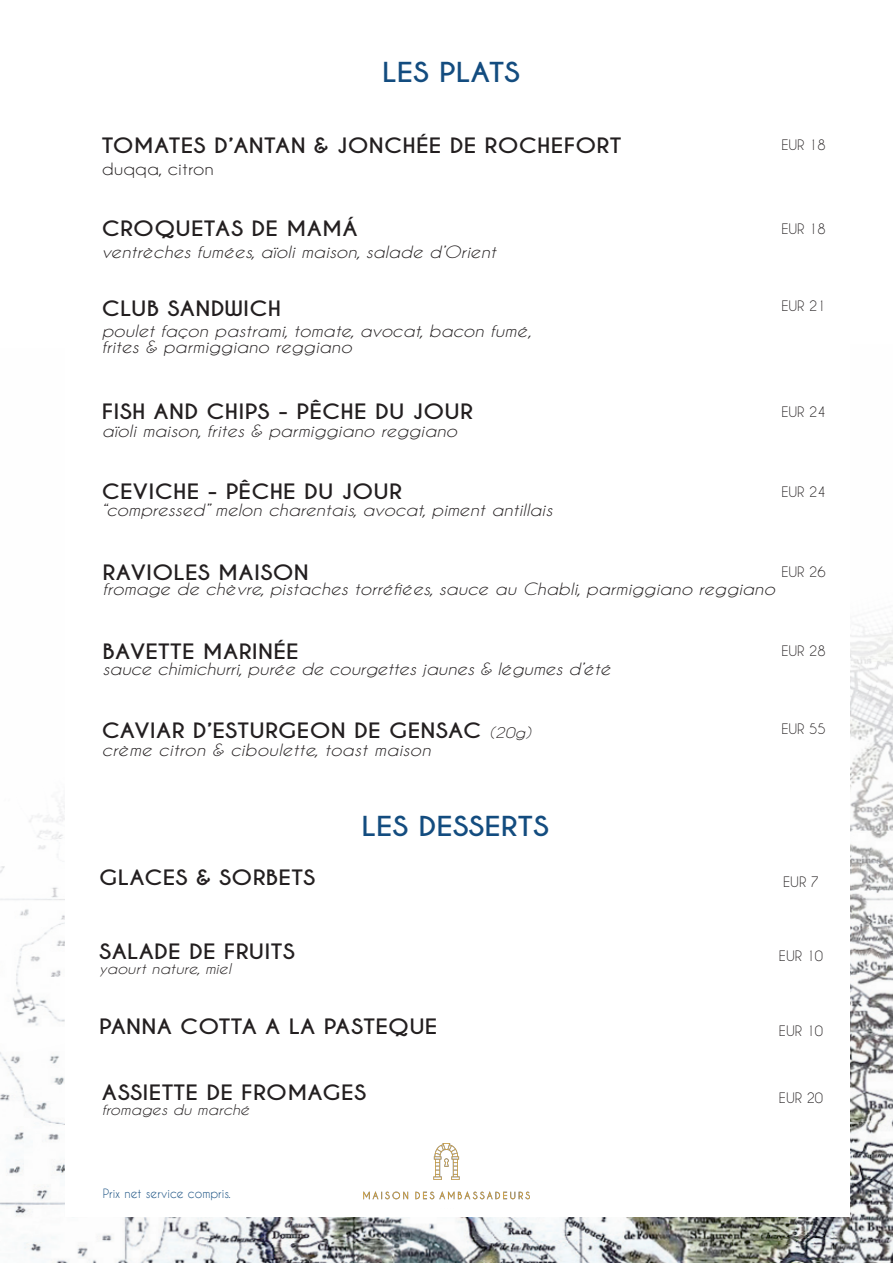
<style>
.page{position:relative;width:893px;height:1263px;background:#fff}
.page>*{position:absolute;margin:0;border:0;box-sizing:border-box;transform-origin:0 0}
.t1{font:700 25.8px "Caviar Dreams";color:#134c7f;scale:1.14 1}
.t2{font:700 19.8px "Caviar Dreams";letter-spacing:.01em;color:#231f20;scale:1.14 1}
.t3{font:italic 15.9px "Caviar Dreams";color:#231f20;scale:1.14 1}
.t4{font:15.9px "Caviar Dreams";color:#231f20;scale:1.14 1}
.t5{font:italic 13.95px "Caviar Dreams";color:#231f20;scale:1.14 1}
.t6{font:13.5px "Caviar Dreams";color:#231f20}
.t7{font:12px "Caviar Dreams";color:#134c7f}
.s1{font-weight:400;font-style:italic;font-size:13.95px}
</style>
<div class="page">
<img style="left:0;top:624px;width:893px;height:639px">
<div style="left:65px;top:29px;width:785px;height:1187px;background:#fff"></div>
<img style="left:364px;top:1143px;width:165px;height:57px">
<p class="t1" style="left:382px;top:56px;width:122px">LES PLATS</p>
<p class="t2" style="left:102px;top:134px;width:457px">TOMATES D’ANTAN &amp; JONCHÉE DE ROCHEFORT</p>
<p class="t4" style="left:102px;top:159px;width:100px">duqqa, citron</p>
<p class="t2" style="left:102px;top:217px;width:226px">CROQUETAS DE MAMÁ</p>
<p class="t3" style="left:102px;top:243px;width:347px">ventrèches fumées, aïoli maison, salade d’Orient</p>
<p class="t2" style="left:102px;top:296px;width:159px">CLUB SANDWICH</p>
<p class="t3" style="left:102px;top:322px;width:378px">poulet façon pastrami, tomate, avocat, bacon fumé,</p>
<p class="t3" style="left:102px;top:337px;width:221px">frites &amp; parmiggiano reggiano</p>
<p class="t2" style="left:102px;top:400px;width:327px">FISH AND CHIPS - PÊCHE DU JOUR</p>
<p class="t3" style="left:102px;top:422px;width:313px">aïoli maison, frites &amp; parmiggiano reggiano</p>
<p class="t2" style="left:102px;top:479px;width:265px">CEVICHE - PÊCHE DU JOUR</p>
<p class="t3" style="left:102px;top:501px;width:397px">“compressed” melon charentais, avocat, piment antillais</p>
<p class="t6" style="left:781px;top:136px;width:46px">EUR 18</p>
<p class="t6" style="left:781px;top:220px;width:46px">EUR 18</p>
<p class="t6" style="left:781px;top:298px;width:46px">EUR 21</p>
<p class="t6" style="left:781px;top:403px;width:46px">EUR 24</p>
<p class="t6" style="left:781px;top:484px;width:46px">EUR 24</p>
<p class="t2" style="left:103px;top:560px;width:182px">RAVIOLES MAISON</p>
<p class="t3" style="left:103px;top:580px;width:591px">fromage de chèvre, pistaches torréfiées, sauce au Chabli, parmiggiano reggiano</p>
<p class="t6" style="left:781px;top:564px;width:46px">EUR 26</p>
<p class="t2" style="left:103px;top:640px;width:174px">BAVETTE MARINÉE</p>
<p class="t3" style="left:103px;top:660px;width:448px">sauce chimichurri, purée de courgettes jaunes &amp; légumes d’été</p>
<p class="t2" style="left:102px;top:719px;width:378px">CAVIAR D’ESTURGEON DE GENSAC <span class="s1">(20g)</span></p>
<p class="t3" style="left:102px;top:741px;width:290px">crème citron &amp; ciboulette, toast maison</p>
<p class="t2" style="left:99px;top:866px;width:191px">GLACES &amp; SORBETS</p>
<p class="t2" style="left:99px;top:939px;width:173px">SALADE DE FRUITS</p>
<p class="t5" style="left:99px;top:961px;width:117px">yaourt nature, miel</p>
<p class="t1" style="left:361px;top:810px;width:166px">LES DESSERTS</p>
<p class="t2" style="left:99px;top:1015px;width:298px">PANNA COTTA A LA PASTEQUE</p>
<p class="t2" style="left:102px;top:1080px;width:234px">ASSIETTE DE FROMAGES</p>
<p class="t5" style="left:102px;top:1102px;width:132px">fromages du marché</p>
<p class="t7" style="left:103px;top:1186px;width:129px">Prix net service compris.</p>
<p class="t6" style="left:781px;top:642px;width:46px">EUR 28</p>
<p class="t6" style="left:781px;top:721px;width:46px">EUR 55</p>
<p class="t6" style="left:783px;top:874px;width:38px">EUR 7</p>
<p class="t6" style="left:779px;top:947px;width:46px">EUR 10</p>
<p class="t6" style="left:779px;top:1023px;width:46px">EUR 10</p>
<p class="t6" style="left:779px;top:1090px;width:46px">EUR 20</p>
</div>
